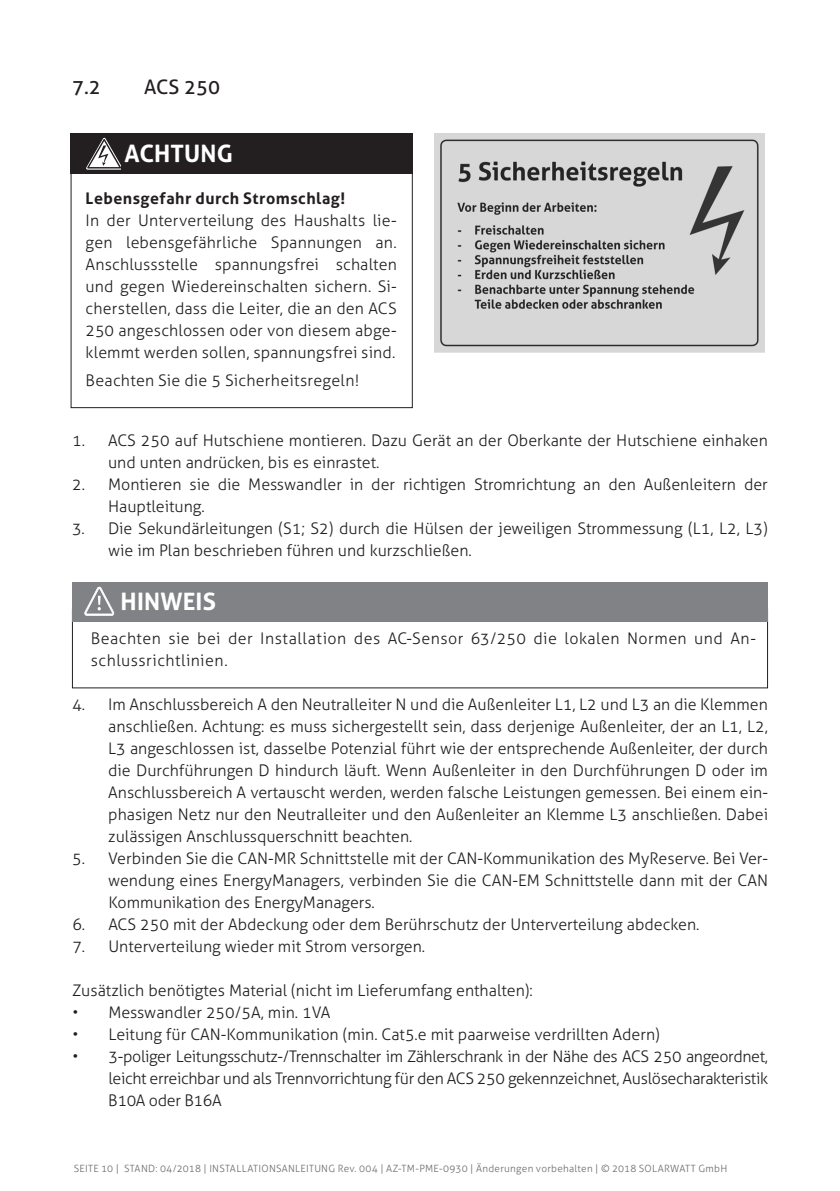
<style>
.page{position:relative;width:840px;height:1191px;background:#fff}
.page>*{position:absolute;margin:0;border:0;box-sizing:border-box;transform-origin:0 0}
.t1{font:700 24px "Aller";letter-spacing:.005em;color:#fff}
.t2{font:20px "Aller";color:#231f20}
.t3{font:300 16px/22px "Aller";color:#231f20;text-align:justify}
.t4{font:300 16px/22px "Aller";letter-spacing:.03em;color:#231f20}
.t5{font:700 16px "Aller";letter-spacing:.03em;color:#231f20}
.t6{font:300 10px "Aller";letter-spacing:.025em;color:#6c6d70}
</style>
<div class="page">
<img style="left:434px;top:133px;width:330px;height:219px">
<div style="left:70px;top:133px;width:342px;height:40px;background:#231f20"></div>
<svg style="left:86px;top:138px;width:35px;height:31px"></svg>
<div style="left:72px;top:582px;width:695px;height:39px;background:#808285"></div>
<svg style="left:84px;top:587px;width:30px;height:29px"></svg>
<p class="t2" style="left:72px;top:75px;width:30px">7.2</p>
<p class="t2" style="left:144px;top:75px;width:77px">ACS 250</p>
<h1 class="t1" style="left:124px;top:139px;width:110px">ACHTUNG</h1>
<p class="t5" style="left:86px;top:188px;width:261px">Lebensgefahr durch Stromschlag!</p>
<p class="t3" style="left:86px;top:209px;width:312px">In der Unterverteilung des Haushalts lie&shy;gen lebensgefährliche Spannungen an.<br>Anschlussstelle spannungsfrei schalten und gegen Wiedereinschalten sichern. Si&shy;cherstellen, dass die Leiter, die an den ACS 250 angeschlossen oder von diesem abge&shy;klemmt werden sollen, spannungsfrei sind.</p>
<p class="t3" style="left:86px;top:369px;width:275px">Beachten Sie die 5 Sicherheitsregeln!</p>
<p class="t3" style="left:108px;top:429px;width:661px;text-indent:-36px">1. ACS 250 auf Hutschiene montieren. Dazu Gerät an der Oberkante der Hutschiene einhaken und unten andrücken, bis es einrastet.</p>
<p class="t3" style="left:108px;top:473px;width:661px;text-indent:-36px">2. Montieren sie die Messwandler in der richtigen Stromrichtung an den Außenleitern der<br>Hauptleitung.</p>
<p class="t3" style="left:108px;top:517px;width:661px;text-indent:-36px">3. Die Sekundärleitungen (S1; S2) durch die Hülsen der jeweiligen Strommessung (L1, L2, L3) wie im Plan beschrieben führen und kurzschließen.</p>
<h1 class="t1" style="left:120px;top:586px;width:97px">HINWEIS</h1>
<p class="t4" style="left:91px;top:627px;width:666px">Beachten sie bei der Installation des AC-Sensor 63/250 die lokalen Normen und An&shy;schlussrichtlinien.</p>
<p class="t3" style="left:108px;top:693px;width:661px;text-indent:-36px">4. Im Anschlussbereich A den Neutralleiter N und die Außenleiter L1, L2 und L3 an die Klemmen anschließen. Achtung: es muss sichergestellt sein, dass derjenige Außenleiter, der an L1, L2, L3 angeschlossen ist, dasselbe Potenzial führt wie der entsprechende Außenleiter, der durch die Durchführungen D hindurch läuft. Wenn Außenleiter in den Durchführungen D oder im Anschlussbereich A vertauscht werden, werden falsche Leistungen gemessen. Bei einem ein&shy;phasigen Netz nur den Neutralleiter und den Außenleiter an Klemme L3 anschließen. Dabei zulässigen Anschlussquerschnitt beachten.</p>
<p class="t3" style="left:108px;top:847px;width:661px;text-indent:-36px">5. Verbinden Sie die CAN-MR Schnittstelle mit der CAN-Kommunikation des MyReserve. Bei Ver&shy;wendung eines EnergyManagers, verbinden Sie die CAN-EM Schnittstelle dann mit der CAN Kommunikation des EnergyManagers.</p>
<p class="t3" style="left:72px;top:913px;width:628px">6. ACS 250 mit der Abdeckung oder dem Berührschutz der Unterverteilung abdecken.</p>
<p class="t3" style="left:72px;top:935px;width:354px">7. Unterverteilung wieder mit Strom versorgen.</p>
<p class="t3" style="left:72px;top:979px;width:461px">Zusätzlich benötigtes Material (nicht im Lieferumfang enthalten):</p>
<p class="t3" style="left:72px;top:1001px;width:259px">• Messwandler 250/5A, min. 1VA</p>
<p class="t3" style="left:72px;top:1023px;width:588px">• Leitung für CAN-Kommunikation (min. Cat5.e mit paarweise verdrillten Adern)</p>
<p class="t3" style="left:108px;top:1045px;width:661px;text-indent:-36px">• 3-poliger Leitungsschutz-/Trennschalter im Zählerschrank in der Nähe des ACS 250 angeordnet, leicht erreichbar und als Trennvorrichtung für den ACS 250 gekennzeichnet, Auslösecharakteristik B10A oder B16A</p>
<p class="t6" style="left:74px;top:1162px;width:654px">SEITE 10 | STAND: 04/2018 | INSTALLATIONSANLEITUNG Rev. 004 | AZ-TM-PME-0930 | Änderungen vorbehalten | © 2018 SOLARWATT GmbH</p>
</div>
